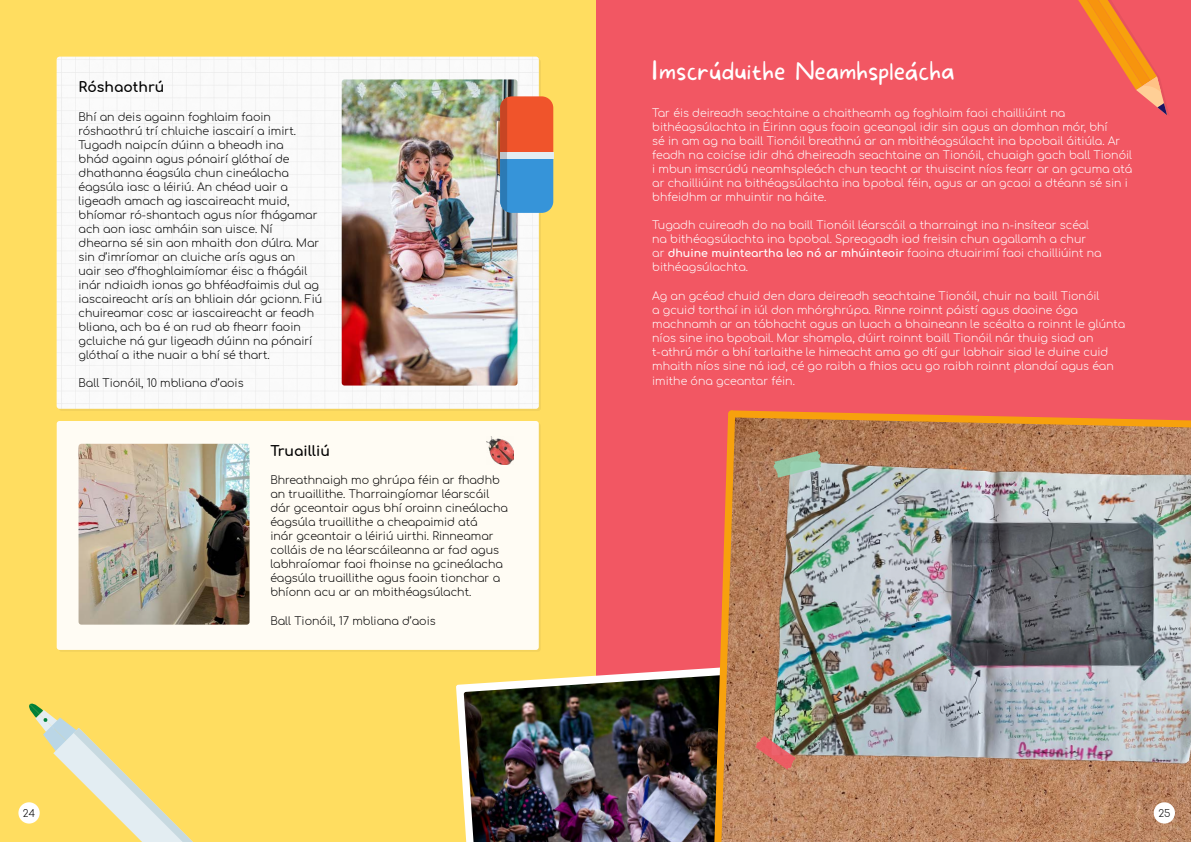
<style>
.page{position:relative;width:1191px;height:842px;background:#fff}
.page>*{position:absolute;margin:0;border:0;box-sizing:border-box;transform-origin:0 0}
.t1{font:100 25px "More Sugar";color:#fff}
.t2{font:700 14px "Comfortaa";color:#000}
.t3{font:300 11px/14px "Comfortaa";color:#fff}
.t4{font:300 11px/14px "Comfortaa";color:#000}
.t5{font:300 10px "Comfortaa";color:#000}
.s1{font-weight:700}
</style>
<div class="page">
<div style="left:595px;top:0;width:596px;height:842px;background:#f25763"></div>
<div style="left:0;top:0;width:595px;height:842px;background:#ffdd60"></div>
<svg style="left:456px;top:666px;width:247px;height:141px"></svg>
<img style="left:464px;top:674px;width:239px;height:168px">
<div style="left:57px;top:421px;width:482px;height:229px;background:#fffcf4;border-radius:3px"></div>
<img style="left:79px;top:444px;width:170px;height:181px">
<div style="left:57px;top:57px;width:482px;height:352px;background:#fafafa"></div>
<img style="left:342px;top:79px;width:175px;height:307px">
<div style="left:500px;top:152px;width:53px;height:7px;background:#e3edf2"></div>
<svg style="left:500px;top:96px;width:53px;height:56px;background:#e9542c"></svg>
<svg style="left:500px;top:159px;width:53px;height:54px;background:#3791d2"></svg>
<div style="left:500px;top:152px;width:7px;height:7px;background:#bdc4c9"></div>
<img style="left:486px;top:436px;width:28px;height:28px">
<svg style="left:1078px;top:0;width:91px;height:115px"></svg>
<svg style="left:26px;top:703px;width:167px;height:139px"></svg>
<img style="left:703px;top:410px;width:488px;height:432px">
<div style="left:18px;top:802px;width:22px;height:21px;background:#fff;border-radius:50%"></div>
<div style="left:1153px;top:802px;width:22px;height:21px;background:#fff;border-radius:50%"></div>
<p class="t2" style="left:79px;top:74px;width:87px">Róshaothrú</p>
<p class="t4" style="left:79px;top:108px;width:245px">Bhí an deis againn foghlaim faoin róshaothrú trí chluiche iascairí a imirt.<br>Tugadh naipcín dúinn a bheadh ina<br>bhád againn agus pónairí glóthaí de dhathanna éagsúla chun cineálacha éagsúla iasc a léiriú. An chéad uair a ligeadh amach ag iascaireacht muid, bhíomar ró-shantach agus níor fhágamar ach aon iasc amháin san uisce. Ní dhearna sé sin aon mhaith don dúlra. Mar sin d’imríomar an cluiche arís agus an<br>uair seo d’fhoghlaimíomar éisc a fhágáil inár ndiaidh ionas go bhféadfaimis dul ag iascaireacht arís an bhliain dár gcionn. Fiú chuireamar cosc ar iascaireacht ar feadh bliana, ach ba é an rud ab fhearr faoin gcluiche ná gur ligeadh dúinn na pónairí glóthaí a ithe nuair a bhí sé thart.</p>
<p class="t4" style="left:79px;top:374px;width:167px">Ball Tionóil, 10 mbliana d’aois</p>
<p class="t2" style="left:270px;top:438px;width:61px">Truailliú</p>
<p class="t4" style="left:270px;top:472px;width:239px">Bhreathnaigh mo ghrúpa féin ar fhadhb an truaillithe. Tharraingíomar léarscáil dár gceantair agus bhí orainn cineálacha éagsúla truaillithe a cheapaimid atá<br>inár gceantair a léiriú uirthi. Rinneamar colláis de na léarscáileanna ar fad agus labhraíomar faoi fhoinse na gcineálacha éagsúla truaillithe agus faoin tionchar a bhíonn acu ar an mbithéagsúlacht.</p>
<p class="t4" style="left:270px;top:612px;width:167px">Ball Tionóil, 17 mbliana d’aois</p>
<h1 class="t1" style="left:652px;top:53px;width:304px">Imscrúduithe Neamhspleácha</h1>
<p class="t3" style="left:652px;top:105px;width:481px">Tar éis deireadh seachtaine a chaitheamh ag foghlaim faoi chailliúint na bithéagsúlachta in Éirinn agus faoin gceangal idir sin agus an domhan mór, bhí<br>sé in am ag na baill Tionóil breathnú ar an mbithéagsúlacht ina bpobail áitiúla. Ar feadh na coicíse idir dhá dheireadh seachtaine an Tionóil, chuaigh gach ball Tionóil i mbun imscrúdú neamhspleách chun teacht ar thuiscint níos fearr ar an gcuma atá ar chailliúint na bithéagsúlachta ina bpobal féin, agus ar an gcaoi a dtéann sé sin i bhfeidhm ar mhuintir na háite.</p>
<p class="t3" style="left:652px;top:217px;width:451px">Tugadh cuireadh do na baill Tionóil léarscáil a tharraingt ina n-insítear scéal na bithéagsúlachta ina bpobal. Spreagadh iad freisin chun agallamh a chur<br>ar <span class="s1">dhuine muinteartha leo nó ar mhúinteoir</span> faoina dtuairimí faoi chailliúint na bithéagsúlachta.</p>
<p class="t3" style="left:652px;top:287px;width:475px">Ag an gcéad chuid den dara deireadh seachtaine Tionóil, chuir na baill Tionóil<br>a gcuid torthaí in iúl don mhórghrúpa. Rinne roinnt páistí agus daoine óga machnamh ar an tábhacht agus an luach a bhaineann le scéalta a roinnt le glúnta níos sine ina bpobail. Mar shampla, dúirt roinnt baill Tionóil nár thuig siad an t-athrú mór a bhí tarlaithe le himeacht ama go dtí gur labhair siad le duine cuid mhaith níos sine ná iad, cé go raibh a fhios acu go raibh roinnt plandaí agus éan</p>
<p class="t3" style="left:652px;top:372px;width:144px">imithe óna gceantar féin.</p>
<p class="t5" style="left:23px;top:804px;width:14px">24</p>
<p class="t5" style="left:1158px;top:804px;width:14px">25</p>
</div>
